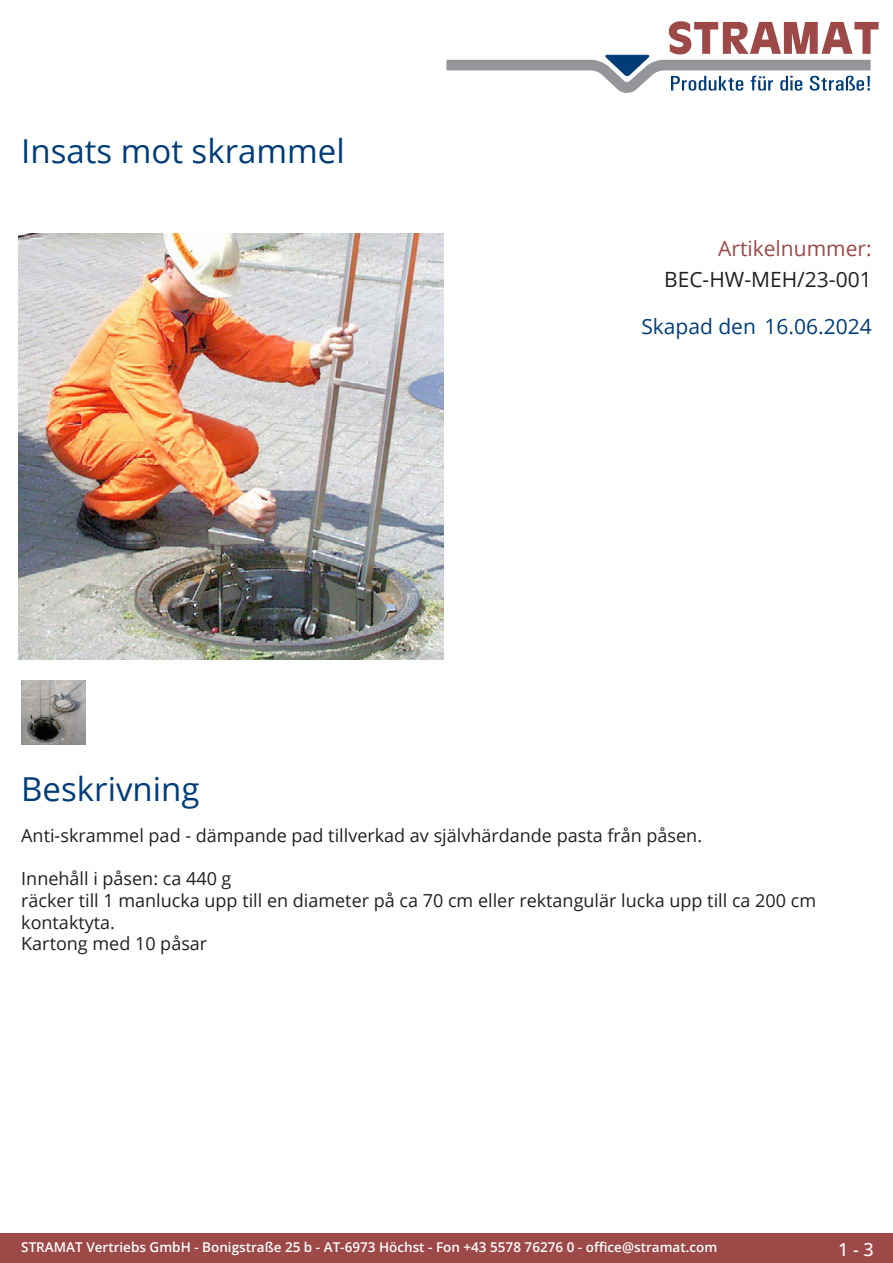
<style>
.page{position:relative;width:893px;height:1263px;background:#fff}
.page>*{position:absolute;margin:0;border:0;box-sizing:border-box;transform-origin:0 0}
.Produkttitel{font:33px "Open Sans";color:#003d78}
.Erstellungsdatum{font:21px "Open Sans";color:#003d78}
.TechDaten_Inhalt{font:21px "Open Sans";color:#231f20}
.TechDaten_Überschrif{font:21px "Open Sans";color:#9c4948}
.Beschreibung_Text{font:18px/21.6px "Open Sans";color:#231f20}
.t1{font:500 18px "Open Sans";color:#fff}
.t2{font:600 13.5px "Open Sans";color:#fff}
</style>
<div class="page">
<div style="left:0;top:1233px;width:893px;height:30px;background:#9c4948"></div>
<svg style="left:446px;top:21px;width:433px;height:72px"></svg>
<img style="left:18px;top:234px;width:425px;height:425px">
<img style="left:21px;top:680px;width:64px;height:64px">
<p class="Produkttitel" style="left:21px;top:128px;width:325px">Insats mot skrammel</p>
<p class="TechDaten_Überschrif" style="left:718px;top:234px;width:155px">Artikelnummer:</p>
<p class="TechDaten_Inhalt" style="left:664px;top:265px;width:209px">BEC-HW-MEH/23-001</p>
<p class="Erstellungsdatum" style="left:641px;top:312px;width:232px">Skapad den 16.06.2024</p>
<p class="Produkttitel" style="left:21px;top:766px;width:180px">Beskrivning</p>
<p class="Beschreibung_Text" style="left:21px;top:824px;width:682px">Anti-skrammel pad - dämpande pad tillverkad av självhärdande pasta från påsen.</p>
<p class="Beschreibung_Text" style="left:21px;top:867px;width:796px">Innehåll i påsen: ca 440 g<br>räcker till 1 manlucka upp till en diameter på ca 70 cm eller rektangulär lucka upp till ca 200 cm kontaktyta.<br>Kartong med 10 påsar</p>
<p class="t2" style="left:21px;top:1238px;width:698px">STRAMAT Vertriebs GmbH - Bonigstraße 25 b - AT-6973 Höchst - Fon +43 5578 76276 0 - office@stramat.com</p>
<p class="t1" style="left:838px;top:1237px;width:37px">1 - 3</p>
</div>
